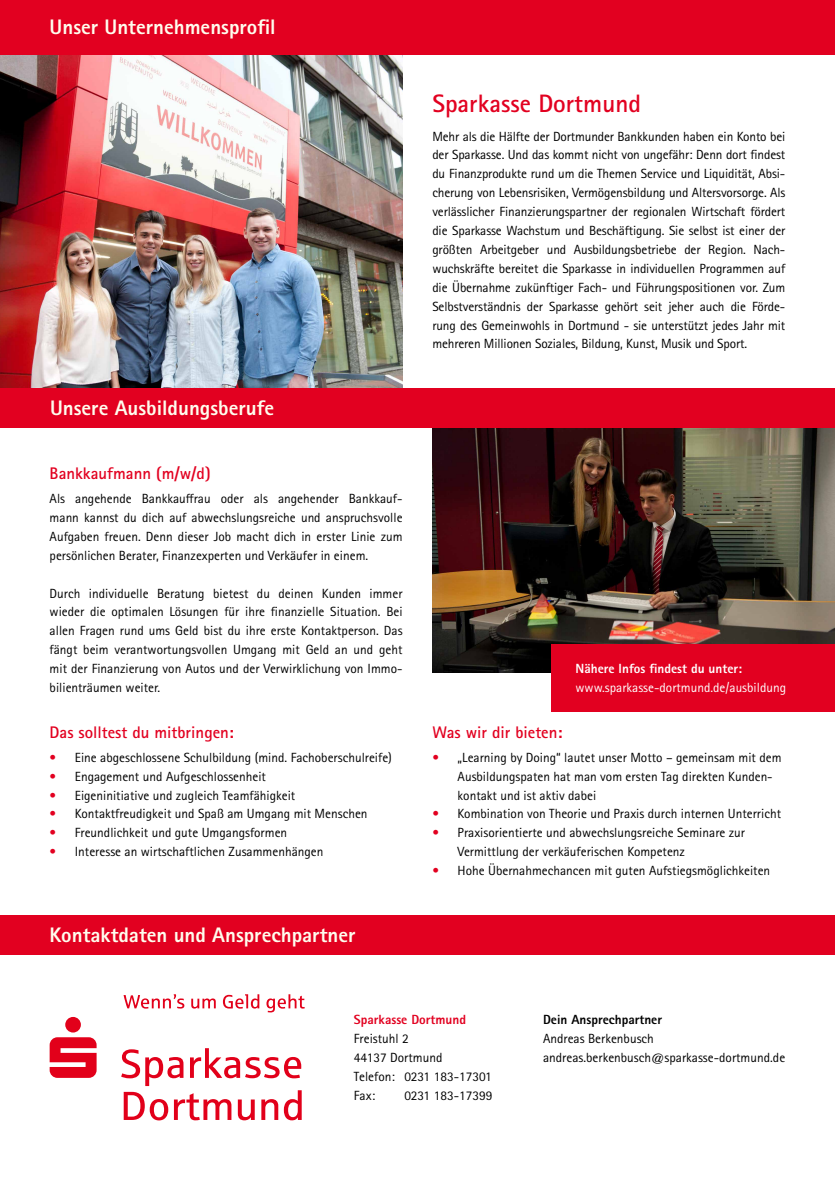
<style>
.page{position:relative;width:835px;height:1180px;background:#fff}
.page>*{position:absolute;margin:0;border:0;box-sizing:border-box;transform-origin:0 0}
.t1{font:700 25.2px "Rotis Sans Serif Pro";color:#e20020}
.t2{font:800 21px "Rotis Sans Serif Pro";color:#fffdee}
.t3{font:700 16.8px "Rotis Sans Serif Pro";color:#e20020}
.t4{font:13.3px/18.9px "Rotis Sans Serif Pro";color:#000}
.t5{font:13.3px "Rotis Sans Serif Pro";color:#fff}
.t6{font:800 13.3px "Rotis Sans Serif Pro";color:#fff}
.t7{font:800 13.3px "Rotis Sans Serif Pro";color:#000}
.t8{font:800 13.3px "Rotis Sans Serif Pro";color:#e20020}
.s1{color:#e20020}
</style>
<div class="page">
<img style="left:0;top:55px;width:402px;height:333px">
<img style="left:432px;top:428px;width:402px;height:245px">
<svg style="left:50px;top:1017px;width:47px;height:61px"></svg>
<svg style="left:121px;top:1049px;width:62px;height:37px"></svg>
<svg style="left:190px;top:1048px;width:111px;height:30px"></svg>
<svg style="left:124px;top:1092px;width:44px;height:28px"></svg>
<svg style="left:174px;top:1093px;width:57px;height:27px"></svg>
<svg style="left:238px;top:1099px;width:17px;height:21px"></svg>
<svg style="left:261px;top:1099px;width:17px;height:21px"></svg>
<svg style="left:284px;top:1090px;width:17px;height:30px"></svg>
<svg style="left:123px;top:994px;width:61px;height:14px"></svg>
<svg style="left:191px;top:998px;width:25px;height:10px"></svg>
<svg style="left:223px;top:994px;width:36px;height:14px"></svg>
<svg style="left:266px;top:994px;width:39px;height:18px"></svg>
<div style="left:0;top:0;width:834px;height:55px;background:#e20020"></div>
<div style="left:0;top:388px;width:834px;height:40px;background:#e20020"></div>
<div style="left:0;top:915px;width:834px;height:39px;background:#e20020"></div>
<div style="left:551px;top:644px;width:283px;height:68px;background:#e20020"></div>
<h2 class="t2" style="left:50px;top:14px;width:227px">Unser Unternehmensprofil</h2>
<h2 class="t2" style="left:50px;top:395px;width:226px">Unsere Ausbildungsberufe</h2>
<p class="t3" style="left:50px;top:463px;width:162px">Bankkaufmann (m/w/d)</p>
<p class="t4" style="left:50px;top:489px;width:354px;text-align:justify">Als angehende Bankkauffrau oder als angehender Bankkauf&shy;mann kannst du dich auf abwechslungsreiche und anspruchsvolle Aufgaben freuen. Denn dieser Job macht dich in erster Linie zum persönlichen Berater, Finanzexperten und Verkäufer in einem.</p>
<p class="t4" style="left:50px;top:584px;width:354px;text-align:justify">Durch individuelle Beratung bietest du deinen Kunden immer wieder die optimalen Lösungen für ihre finanzielle Situation. Bei allen Fragen rund ums Geld bist du ihre erste Kontaktperson. Das fängt beim verantwortungsvollen Umgang mit Geld an und geht mit der Finanzierung von Autos und der Verwirklichung von Immo&shy;bilienträumen weiter.</p>
<p class="t3" style="left:50px;top:721px;width:186px">Das solltest du mitbringen:</p>
<p class="t4" style="left:50px;top:748px;width:344px"><span class="s1">•</span> Eine abgeschlossene Schulbildung (mind. Fachoberschulreife)</p>
<p class="t4" style="left:50px;top:767px;width:218px"><span class="s1">•</span> Engagement und Aufgeschlossenheit</p>
<p class="t4" style="left:50px;top:785px;width:247px"><span class="s1">•</span> Eigeninitiative und zugleich Teamfähigkeit</p>
<p class="t4" style="left:50px;top:804px;width:319px"><span class="s1">•</span> Kontaktfreudigkeit und Spaß am Umgang mit Menschen</p>
<p class="t4" style="left:50px;top:823px;width:239px"><span class="s1">•</span> Freundlichkeit und gute Umgangsformen</p>
<p class="t4" style="left:50px;top:842px;width:275px"><span class="s1">•</span> Interesse an wirtschaftlichen Zusammenhängen</p>
<h2 class="t2" style="left:50px;top:921px;width:307px">Kontaktdaten und Ansprechpartner</h2>
<h1 class="t1" style="left:432px;top:87px;width:210px">Sparkasse Dortmund</h1>
<p class="t4" style="left:432px;top:127px;width:354px;text-align:justify">Mehr als die Hälfte der Dortmunder Bankkunden haben ein Konto bei der Sparkasse. Und das kommt nicht von ungefähr: Denn dort findest du Finanzprodukte rund um die Themen Service und Liquidität, Absi&shy;cherung von Lebensrisiken, Vermögensbildung und Altersvorsorge. Als verlässlicher Finanzierungspartner der regionalen Wirtschaft fördert die Sparkasse Wachstum und Beschäftigung. Sie selbst ist einer der größten Arbeitgeber und Ausbildungsbetriebe der Region. Nach&shy;wuchskräfte bereitet die Sparkasse in individuellen Programmen auf die Übernahme zukünftiger Fach- und Führungspositionen vor. Zum Selbstverständnis der Sparkasse gehört seit jeher auch die Förde&shy;rung des Gemeinwohls in Dortmund - sie unterstützt jedes Jahr mit mehreren Millionen Soziales, Bildung, Kunst, Musik und Sport.</p>
<p class="t6" style="left:575px;top:660px;width:168px">Nähere Infos findest du unter:</p>
<p class="t5" style="left:575px;top:680px;width:212px">www.sparkasse-dortmund.de/ausbildung</p>
<p class="t3" style="left:432px;top:721px;width:131px">Was wir dir bieten:</p>
<p class="t4" style="left:457px;top:748px;width:325px;text-indent:-25px"><span class="s1">•</span> „Learning by Doing“ lautet unser Motto – gemeinsam mit dem<br>Ausbildungspaten hat man vom ersten Tag direkten Kunden&shy;kontakt und ist aktiv dabei</p>
<p class="t4" style="left:432px;top:804px;width:350px"><span class="s1">•</span> Kombination von Theorie und Praxis durch internen Unterricht</p>
<p class="t4" style="left:457px;top:823px;width:289px;text-indent:-25px"><span class="s1">•</span> Praxisorientierte und abwechslungsreiche Seminare zur<br>Vermittlung der verkäuferischen Kompetenz</p>
<p class="t4" style="left:432px;top:861px;width:339px"><span class="s1">•</span> Hohe Übernahmechancen mit guten Aufstiegsmöglichkeiten</p>
<p class="t8" style="left:354px;top:1011px;width:114px">Sparkasse Dortmund</p>
<p class="t4" style="left:354px;top:1029px;width:139px">Freistuhl 2<br>44137 Dortmund<br>Telefon: 0231 183-17301<br>Fax:</p>
<p class="t4" style="left:404px;top:1086px;width:89px">0231 183-17399</p>
<p class="t7" style="left:543px;top:1011px;width:120px">Dein Ansprechpartner</p>
<p class="t4" style="left:543px;top:1029px;width:244px">Andreas Berkenbusch andreas.berkenbusch@sparkasse-dortmund.de</p>
</div>
